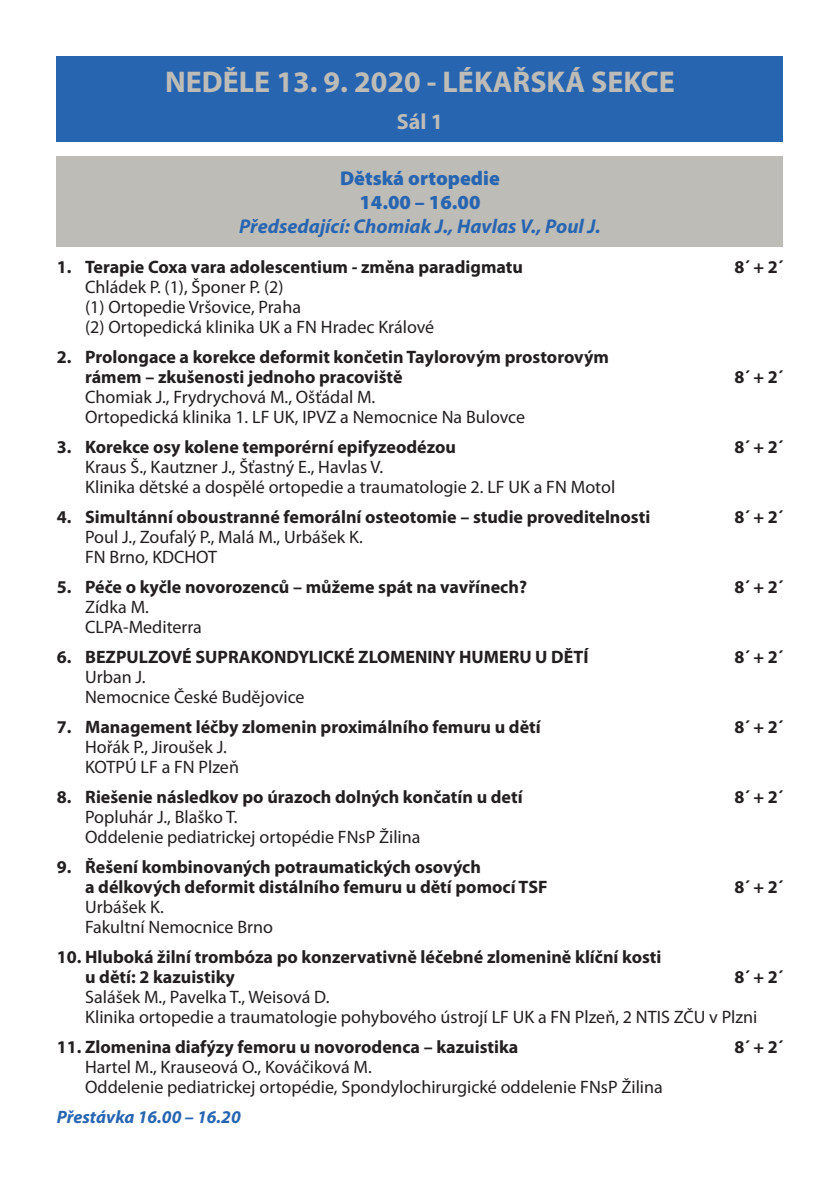
<style>
.page{position:relative;width:840px;height:1191px;background:#fff}
.page>*{position:absolute;margin:0;border:0;box-sizing:border-box;transform-origin:0 0}
.t1{font:700 30px "Myriad Pro";color:#bebcb7}
.t2{font:700 22px "Myriad Pro";color:#bebcb7}
.t3{font:italic 700 20px "Myriad Pro";color:#2865b1}
.t4{font:900 20px/24px "Myriad Pro";color:#2865b1;text-align:center}
.t5{font:700 18px/20px "Myriad Pro";color:#231f20}
.t6{font:18px/20px "Myriad Pro";color:#231f20}
.t7{font:italic 700 18px "Myriad Pro";color:#2865b1}
</style>
<div class="page">
<div style="left:57px;top:57px;width:725px;height:85px;background:#2865b1"></div>
<div style="left:57px;top:156px;width:725px;height:90px;background:#bebcb7"></div>
<h1 class="t1" style="left:165px;top:62px;width:510px">NEDĚLE 13. 9. 2020 - LÉKAŘSKÁ SEKCE</h1>
<p class="t2" style="left:396px;top:108px;width:48px">Sál 1</p>
<p class="t4" style="left:340px;top:165px;width:161px">Dětská ortopedie<br>14.00 – 16.00</p>
<p class="t3" style="left:239px;top:213px;width:363px">Předsedající: Chomiak J., Havlas V., Poul J.</p>
<p class="t5" style="left:57px;top:256px;width:467px">1. Terapie Coxa vara adolescentium - změna paradigmatu</p>
<p class="t5" style="left:734px;top:256px;width:50px">8´ + 2´</p>
<p class="t6" style="left:85px;top:276px;width:350px">Chládek P. (1), Šponer P. (2)<br>(1) Ortopedie Vršovice, Praha<br>(2) Ortopedická klinika UK a FN Hradec Králové</p>
<p class="t5" style="left:85px;top:346px;width:525px;text-indent:-28px">2. Prolongace a korekce deformit končetin Taylorovým prostorovým rámem – zkušenosti jednoho pracoviště</p>
<p class="t5" style="left:734px;top:366px;width:50px">8´ + 2´</p>
<p class="t6" style="left:85px;top:386px;width:441px">Chomiak J., Frydrychová M., Ošťádal M.<br>Ortopedická klinika 1. LF UK, IPVZ a Nemocnice Na Bulovce</p>
<p class="t5" style="left:57px;top:436px;width:400px">3. Korekce osy kolene temporérní epifyzeodézou</p>
<p class="t5" style="left:734px;top:436px;width:50px">8´ + 2´</p>
<p class="t6" style="left:85px;top:456px;width:531px">Kraus Š., Kautzner J., Šťastný E., Havlas V.<br>Klinika dětské a dospělé ortopedie a traumatologie 2. LF UK a FN Motol</p>
<p class="t5" style="left:57px;top:506px;width:594px">4. Simultánní oboustranné femorální osteotomie – studie proveditelnosti</p>
<p class="t5" style="left:734px;top:506px;width:50px">8´ + 2´</p>
<p class="t6" style="left:85px;top:526px;width:279px">Poul J., Zoufalý P., Malá M., Urbášek K.<br>FN Brno, KDCHOT</p>
<p class="t5" style="left:57px;top:576px;width:471px">5. Péče o kyčle novorozenců – můžeme spát na vavřínech?</p>
<p class="t5" style="left:734px;top:576px;width:50px">8´ + 2´</p>
<p class="t6" style="left:85px;top:596px;width:118px">Zídka M.<br>CLPA-Mediterra</p>
<p class="t5" style="left:57px;top:646px;width:533px">6. BEZPULZOVÉ SUPRAKONDYLICKÉ ZLOMENINY HUMERU U DĚTÍ</p>
<p class="t5" style="left:734px;top:646px;width:50px">8´ + 2´</p>
<p class="t6" style="left:85px;top:666px;width:221px">Urban J.<br>Nemocnice České Budějovice</p>
<p class="t5" style="left:57px;top:716px;width:485px">7. Management léčby zlomenin proximálního femuru u dětí</p>
<p class="t5" style="left:734px;top:716px;width:50px">8´ + 2´</p>
<p class="t6" style="left:85px;top:736px;width:155px">Hořák P., Jiroušek J.<br>KOTPÚ LF a FN Plzeň</p>
<p class="t5" style="left:57px;top:786px;width:467px">8. Riešenie následkov po úrazoch dolných končatín u detí</p>
<p class="t5" style="left:734px;top:786px;width:50px">8´ + 2´</p>
<p class="t6" style="left:85px;top:806px;width:336px">Popluhár J., Blaško T.<br>Oddelenie pediatrickej ortopédie FNsP Žilina</p>
<p class="t5" style="left:85px;top:856px;width:463px;text-indent:-28px">9. Řešení kombinovaných potraumatických osových<br>a délkových deformit distálního femuru u dětí pomocí TSF</p>
<p class="t5" style="left:734px;top:876px;width:50px">8´ + 2´</p>
<p class="t6" style="left:85px;top:896px;width:189px">Urbášek K.<br>Fakultní Nemocnice Brno</p>
<p class="t5" style="left:85px;top:946px;width:577px;text-indent:-28px">10. Hluboká žilní trombóza po konzervativně léčebné zlomenině klíční kosti u dětí: 2 kazuistiky</p>
<p class="t5" style="left:734px;top:966px;width:50px">8´ + 2´</p>
<p class="t6" style="left:85px;top:986px;width:673px">Salášek M., Pavelka T., Weisová D.<br>Klinika ortopedie a traumatologie pohybového ústrojí LF UK a FN Plzeň, 2 NTIS ZČU v Plzni</p>
<p class="t5" style="left:57px;top:1036px;width:463px">11. Zlomenina diafýzy femoru u novorodenca – kazuistika</p>
<p class="t5" style="left:734px;top:1036px;width:50px">8´ + 2´</p>
<p class="t6" style="left:85px;top:1056px;width:579px">Hartel M., Krauseová O., Kováčiková M.<br>Oddelenie pediatrickej ortopédie, Spondylochirurgické oddelenie FNsP Žilina</p>
<p class="t7" style="left:57px;top:1105px;width:185px">Přestávka 16.00 – 16.20</p>
</div>
